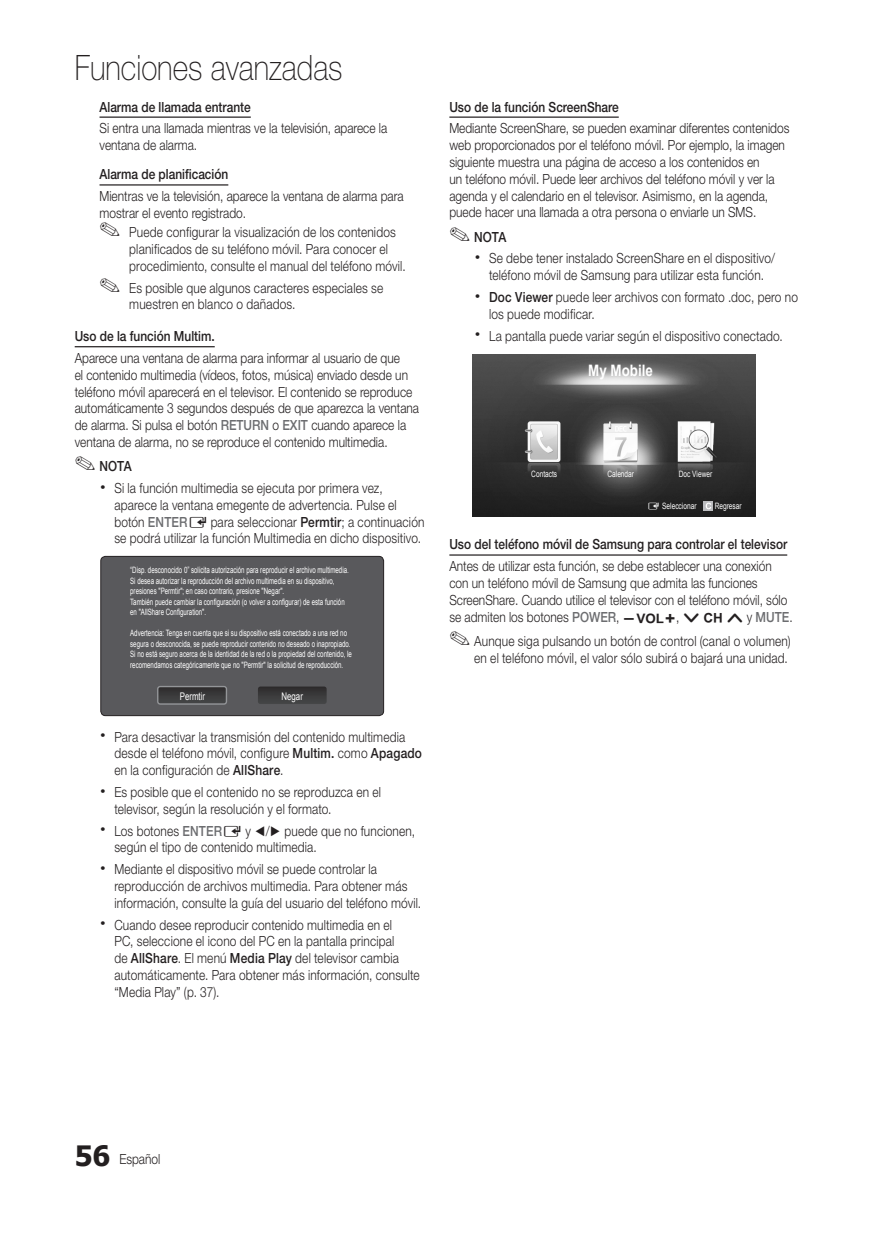
<style>
.page{position:relative;width:873px;height:1240px;background:#fff}
.page>*{position:absolute;margin:0;border:0;box-sizing:border-box;transform-origin:0 0}
.t1{font:100 35px "Helvetica Neue LT Pro";color:#231f20;scale:.85 1}
.t2{font:700 15.75px "Arial";color:#fff;scale:.85 1}
.t3{font:300 14px/16.8px "Helvetica Neue LT Pro";letter-spacing:.005em;color:#231f20;scale:.85 1}
.t4{font:500 14px "Helvetica Neue LT Pro";color:#231f20;scale:.85 1}
.t5{font:10.5px "Arial";color:#fff;scale:.75 1}
.t6{font:8.75px/10.5px "Arial";color:#fff;scale:.7 1}
.t7{font:8.75px "Arial";color:#fff;scale:.75 1}
.s1{font-weight:500;color:#6c6d70}
.s2{font-weight:500}
.s3{font-family:"ASTTV Icons 2";font-weight:400}
.s4{font-family:"Arial";font-weight:400}
.s5{font-family:"ASTTV Icons 2"}
.s6{font-family:"Tahoma";font-weight:700;font-size:28px}
</style>
<div class="page">
<hr style="left:99px;top:116px;width:152px;height:2px;background:#231f20">
<hr style="left:99px;top:184px;width:129px;height:1px;background:#231f20">
<hr style="left:75px;top:346px;width:140px;height:1px;background:#231f20">
<hr style="left:449px;top:116px;width:170px;height:2px;background:#231f20">
<hr style="left:449px;top:554px;width:338px;height:1px;background:#231f20">
<img style="left:473px;top:354px;width:283px;height:162px">
<div style="left:704px;top:501px;width:9px;height:9px;background:#bcbdc0"></div>
<svg style="left:705px;top:502px;width:6px;height:7px"></svg>
<div style="left:101px;top:556px;width:282px;height:159px;background:#59595c"></div>
<svg style="left:159px;top:687px;width:66px;height:15px"></svg>
<div style="left:157px;top:685px;width:70px;height:19px;border:1px solid #939598;border-radius:2px"></div>
<svg style="left:258px;top:686px;width:69px;height:18px"></svg>
<div style="left:101px;top:556px;width:283px;height:159px;border:1px solid #231f20;border-radius:5px"></div>
<h1 class="t1" style="left:75px;top:47px;width:316px">Funciones avanzadas</h1>
<p class="t4" style="left:99px;top:98px;width:179px">Alarma de llamada entrante</p>
<p class="t3" style="left:99px;top:120px;width:340px">Si entra una llamada mientras ve la televisión, aparece la ventana de alarma.</p>
<p class="t4" style="left:99px;top:166px;width:153px">Alarma de planificación</p>
<p class="t3" style="left:99px;top:187px;width:359px">Mientras ve la televisión, aparece la ventana de alarma para mostrar el evento registrado.</p>
<p class="t3" style="left:129px;top:223px;width:327px;text-indent:-30px">✎ Puede configurar la visualización de los contenidos planificados de su teléfono móvil. Para conocer el procedimiento, consulte el manual del teléfono móvil.</p>
<p class="t3" style="left:129px;top:279px;width:300px;text-indent:-30px">✎ Es posible que algunos caracteres especiales se muestren en blanco o dañados.</p>
<p class="t4" style="left:75px;top:328px;width:166px">Uso de la función Multim.</p>
<p class="t3" style="left:75px;top:349px;width:407px">Aparece una ventana de alarma para informar al usuario de que<br>el contenido multimedia (vídeos, fotos, música) enviado desde un teléfono móvil aparecerá en el televisor. El contenido se reproduce automáticamente 3 segundos después de que aparezca la ventana de alarma. Si pulsa el botón <span class="s1">RETURN</span> o <span class="s1">EXIT</span> cuando aparece la ventana de alarma, no se reproduce el contenido multimedia.</p>
<p class="t3" style="left:114px;top:455px;width:317px;line-height:21.7px;text-indent:-40px">✎ <span class="s2">NOTA<br></span>Si la función multimedia se ejecuta por primera vez,</p>
<p class="t3" style="left:114px;top:496px;width:366px">aparece la ventana emegente de advertencia. Pulse el botón <span class="s1">ENTER</span><span class="s3">E</span> para seleccionar <span class="s2">Permtir</span>; a continuación se podrá utilizar la función Multimedia en dicho dispositivo.</p>
<p class="t6" style="left:130px;top:564px;width:314px">“Disp. desconocido 0” solicita autorización para reproducir el archivo multimedia.<br>Si desea autorizar la reproducción del archivo multimedia en su dispositivo, presiones "Permtir"; en caso contrario, presione "Negar".<br>También puede cambiar la configuración (o volver a configurar) de esta función en "AllShare Configuration".</p>
<p class="t6" style="left:130px;top:627px;width:318px">Advertencia: Tenga en cuenta que si su dispositivo está conectado a una red no segura o desconocida, se puede reproducir contenido no deseado o inapropiado.<br>Si no está seguro acerca de la identidad de la red o la propiedad del contenido, le recomendamos categóricamente que no "Permtir" la solicitud de reproducción.</p>
<p class="t5" style="left:180px;top:689px;width:35px">Permtir</p>
<p class="t5" style="left:281px;top:689px;width:30px">Negar</p>
<p class="t3" style="left:114px;top:727px;width:363px">Para desactivar la transmisión del contenido multimedia desde el teléfono móvil, configure <span class="s2">Multim.</span> como <span class="s2">Apagado </span>en la configuración de <span class="s2">AllShare</span>.</p>
<p class="t3" style="left:114px;top:783px;width:315px">Es posible que el contenido no se reproduzca en el televisor, según la resolución y el formato.</p>
<p class="t3" style="left:114px;top:821px;width:355px">Los botones <span class="s1">ENTER</span><span class="s3">E</span> y <span class="s4">◄</span>/<span class="s4">►</span> puede que no funcionen, según el tipo de contenido multimedia.</p>
<p class="t3" style="left:114px;top:860px;width:362px">Mediante el dispositivo móvil se puede controlar la reproducción de archivos multimedia. Para obtener más información, consulte la guía del usuario del teléfono móvil.</p>
<p class="t3" style="left:114px;top:915px;width:361px">Cuando desee reproducir contenido multimedia en el<br>PC, seleccione el icono del PC en la pantalla principal<br>de <span class="s2">AllShare</span>. El menú <span class="s2">Media Play</span> del televisor cambia automáticamente. Para obtener más información, consulte “Media Play” (p. 37).</p>
<p class="t4" style="left:449px;top:98px;width:201px">Uso de la función ScreenShare</p>
<p class="t3" style="left:449px;top:120px;width:401px">Mediante ScreenShare, se pueden examinar diferentes contenidos web proporcionados por el teléfono móvil. Por ejemplo, la imagen siguiente muestra una página de acceso a los contenidos en<br>un teléfono móvil. Puede leer archivos del teléfono móvil y ver la agenda y el calendario en el televisor. Asimismo, en la agenda, puede hacer una llamada a otra persona o enviarle un SMS.</p>
<p class="t3" style="left:489px;top:225px;width:338px;line-height:21.7px;text-indent:-40px">✎ <span class="s2">NOTA<br></span>Se debe tener instalado ScreenShare en el dispositivo/</p>
<p class="t3" style="left:489px;top:264px;width:365px;line-height:21.7px">teléfono móvil de Samsung para utilizar esta función.<br><span class="s2">Doc Viewer</span> puede leer archivos con formato .doc, pero no</p>
<p class="t3" style="left:489px;top:302px;width:347px;line-height:21.7px">los puede modificar.<br>La pantalla puede variar según el dispositivo conectado.</p>
<p class="t2" style="left:588px;top:360px;width:78px">My Mobile</p>
<p class="t7" style="left:531px;top:467px;width:36px">Contacts</p>
<p class="t7" style="left:607px;top:467px;width:37px">Calendar</p>
<p class="t7" style="left:679px;top:467px;width:46px">Doc Viewer</p>
<p class="t7" style="left:647px;top:500px;width:68px"><span class="s5">E</span> Seleccionar</p>
<p class="t7" style="left:714px;top:500px;width:37px">Regresar</p>
<p class="t4" style="left:449px;top:536px;width:399px">Uso del teléfono móvil de Samsung para controlar el televisor</p>
<p class="t3" style="left:449px;top:557px;width:405px">Antes de utilizar esta función, se debe establecer una conexión con un teléfono móvil de Samsung que admita las funciones ScreenShare. Cuando utilice el televisor con el teléfono móvil, sólo se admiten los botones <span class="s1">POWER</span>, <span class="s3">y</span>, <span class="s3">z</span> y <span class="s1">MUTE</span>.</p>
<p class="t3" style="left:449px;top:632px;width:403px;text-align:right">✎ Aunque siga pulsando un botón de control (canal o volumen) en el teléfono móvil, el valor sólo subirá o bajará una unidad.</p>
<p class="t3" style="left:75px;top:1149px;width:102px"><span class="s6">56</span> Español</p>
</div>
